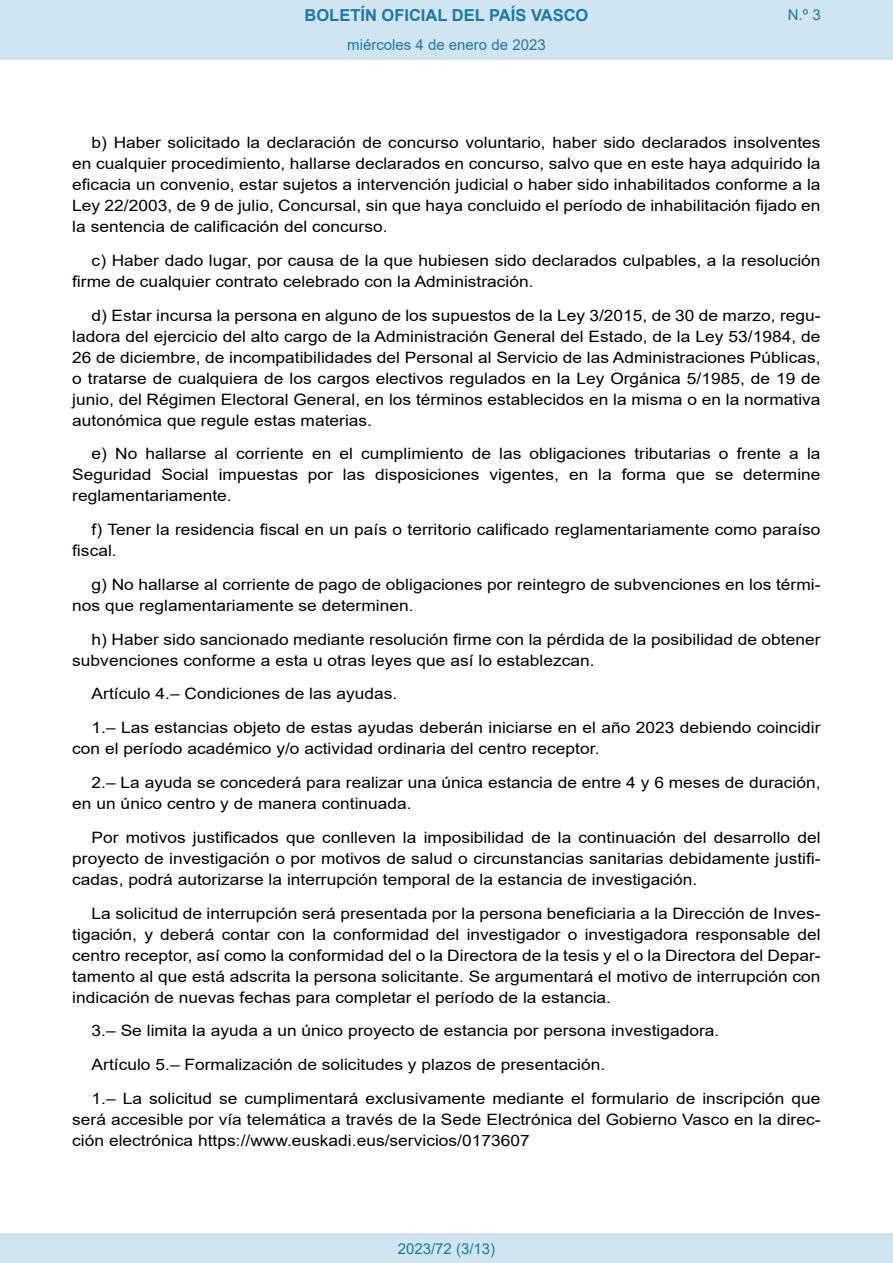
<style>
.page{position:relative;width:893px;height:1263px;background:#fff}
.page>*{position:absolute;margin:0;border:0;box-sizing:border-box;transform-origin:0 0}
.t1{font:700 16.5px "Arial";color:#1879ad}
.BOPVDetalle{font:15.6px/21px "Arial";color:#000;text-align:justify;scale:1.11 1}
.Paginacion_Centro{font:15px "Arial";color:#1879ad}
</style>
<div class="page">
<div style="left:0;top:0;width:893px;height:60px;background:#d0e5f0"></div>
<div style="left:0;top:1233px;width:893px;height:30px;background:#d0e5f0"></div>
<p class="t1" style="left:305px;top:3px;width:285px">BOLETÍN OFICIAL DEL PAÍS VASCO</p>
<p class="Paginacion_Centro" style="left:347px;top:35px;width:200px">miércoles 4 de enero de 2023</p>
<p class="Paginacion_Centro" style="left:788px;top:5px;width:34px">N.º 3</p>
<p class="BOPVDetalle" style="left:72px;top:132px;width:676px;text-indent:19px">b) Haber solicitado la declaración de concurso voluntario, haber sido declarados insolventes en cualquier procedimiento, hallarse declarados en concurso, salvo que en este haya adquirido la eficacia un convenio, estar sujetos a intervención judicial o haber sido inhabilitados conforme a la Ley 22/2003, de 9 de julio, Concursal, sin que haya concluido el período de inhabilitación fijado en la sentencia de calificación del concurso.</p>
<p class="BOPVDetalle" style="left:72px;top:250px;width:676px;text-indent:19px">c) Haber dado lugar, por causa de la que hubiesen sido declarados culpables, a la resolución firme de cualquier contrato celebrado con la Administración.</p>
<p class="BOPVDetalle" style="left:72px;top:305px;width:676px;text-indent:19px">d) Estar incursa la persona en alguno de los supuestos de la Ley 3/2015, de 30 de marzo, regu&shy;ladora del ejercicio del alto cargo de la Administración General del Estado, de la Ley 53/1984, de 26 de diciembre, de incompatibilidades del Personal al Servicio de las Administraciones Públicas, o tratarse de cualquiera de los cargos electivos regulados en la Ley Orgánica 5/1985, de 19 de junio, del Régimen Electoral General, en los términos establecidos en la misma o en la normativa autonómica que regule estas materias.</p>
<p class="BOPVDetalle" style="left:72px;top:443px;width:676px;text-indent:19px">e) No hallarse al corriente en el cumplimiento de las obligaciones tributarias o frente a la Seguridad Social impuestas por las disposiciones vigentes, en la forma que se determine reglamentariamente.</p>
<p class="BOPVDetalle" style="left:72px;top:519px;width:676px;text-indent:19px">f) Tener la residencia fiscal en un país o territorio calificado reglamentariamente como paraíso fiscal.</p>
<p class="BOPVDetalle" style="left:72px;top:574px;width:676px;text-indent:19px">g) No hallarse al corriente de pago de obligaciones por reintegro de subvenciones en los térmi&shy;nos que reglamentariamente se determinen.</p>
<p class="BOPVDetalle" style="left:72px;top:629px;width:676px;text-indent:19px">h) Haber sido sancionado mediante resolución firme con la pérdida de la posibilidad de obtener subvenciones conforme a esta u otras leyes que así lo establezcan.</p>
<p class="BOPVDetalle" style="left:92px;top:683px;width:277px">Artículo 4.– Condiciones de las ayudas.</p>
<p class="BOPVDetalle" style="left:72px;top:717px;width:676px;text-indent:19px">1.– Las estancias objeto de estas ayudas deberán iniciarse en el año 2023 debiendo coincidir con el período académico y/o actividad ordinaria del centro receptor.</p>
<p class="BOPVDetalle" style="left:72px;top:772px;width:676px;text-indent:19px">2.– La ayuda se concederá para realizar una única estancia de entre 4 y 6 meses de duración, en un único centro y de manera continuada.</p>
<p class="BOPVDetalle" style="left:72px;top:827px;width:676px;text-indent:19px">Por motivos justificados que conlleven la imposibilidad de la continuación del desarrollo del proyecto de investigación o por motivos de salud o circunstancias sanitarias debidamente justifi&shy;cadas, podrá autorizarse la interrupción temporal de la estancia de investigación.</p>
<p class="BOPVDetalle" style="left:72px;top:902px;width:676px;text-indent:19px">La solicitud de interrupción será presentada por la persona beneficiaria a la Dirección de Inves&shy;tigación, y deberá contar con la conformidad del investigador o investigadora responsable del centro receptor, así como la conformidad del o la Directora de la tesis y el o la Directora del Depar&shy;tamento al que está adscrita la persona solicitante. Se argumentará el motivo de interrupción con indicación de nuevas fechas para completar el período de la estancia.</p>
<p class="BOPVDetalle" style="left:92px;top:1020px;width:567px">3.– Se limita la ayuda a un único proyecto de estancia por persona investigadora.</p>
<p class="BOPVDetalle" style="left:92px;top:1054px;width:464px">Artículo 5.– Formalización de solicitudes y plazos de presentación.</p>
<p class="BOPVDetalle" style="left:72px;top:1088px;width:676px;text-indent:19px">1.– La solicitud se cumplimentará exclusivamente mediante el formulario de inscripción que será accesible por vía telemática a través de la Sede Electrónica del Gobierno Vasco en la direc&shy;ción electrónica https://www.euskadi.eus/servicios/0173607</p>
<p class="Paginacion_Centro" style="left:398px;top:1238px;width:99px">2023/72 (3/13)</p>
</div>
